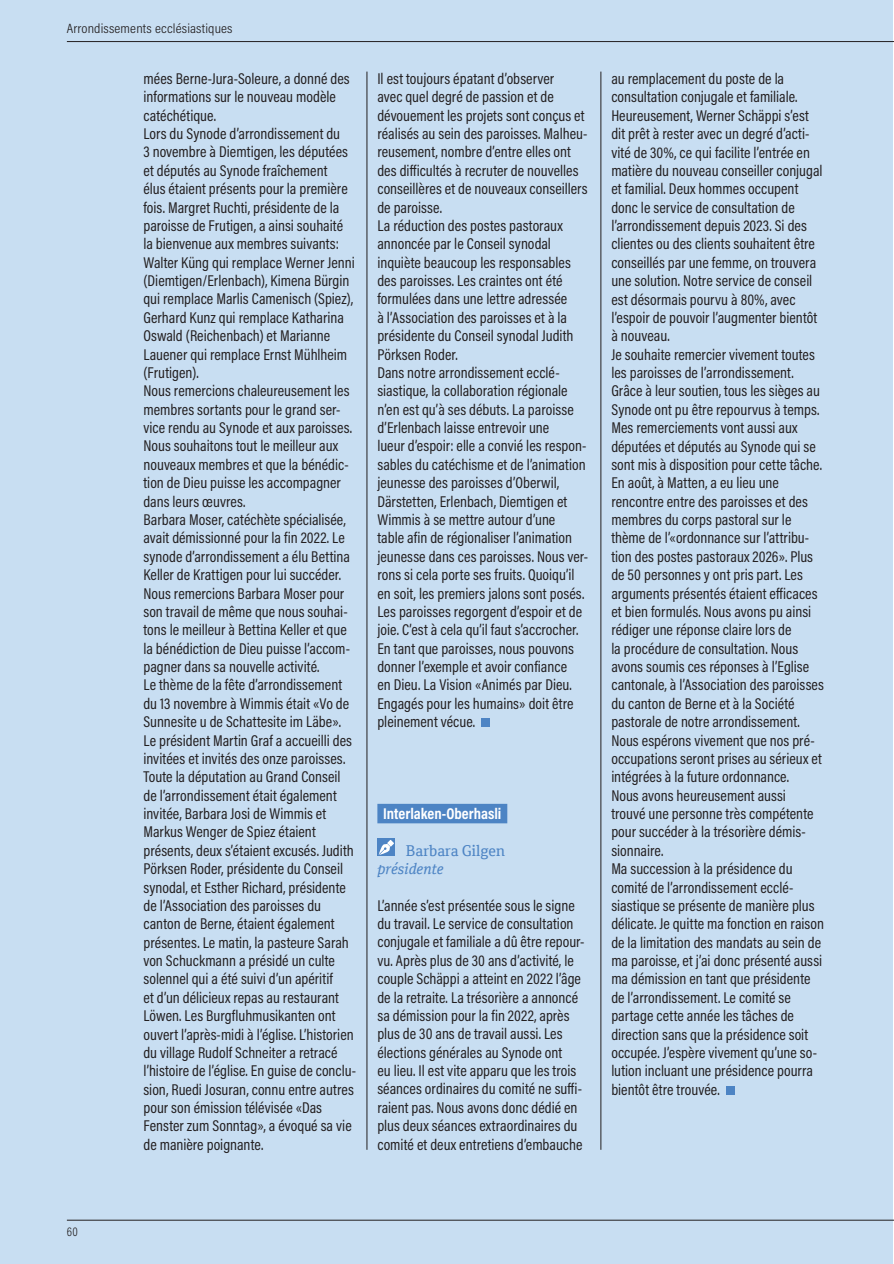
<style>
.page{position:relative;width:894px;height:1264px;background:#fff}
.page>*{position:absolute;margin:0;border:0;box-sizing:border-box;transform-origin:0 0}
.t1{font:15.75px/18.3px "Acumin Pro Cond";color:#231f20}
.t2{font:700 15.75px "Acumin Pro Cond";color:#fff}
.t3{font:15px "Cordale";color:#4d84c4}
.t4{font:italic 15px "Cordale";letter-spacing:-.01em;color:#4d84c4}
.t5{font:300 13.5px "Acumin Pro Cond";letter-spacing:.01em;color:#231f20;scale:1.1 1}
.t6{font:300 12.75px "Acumin Pro Cond";color:#231f20}
</style>
<div class="page">
<div style="left:0;top:0;width:892px;height:1263px;background:#c8def2"></div>
<hr style="left:67px;top:1219px;width:827px;height:1px;background:#231f20">
<hr style="left:67px;top:41px;width:827px;height:1px;background:#231f20">
<div style="left:377px;top:803px;width:130px;height:20px;background:#4d84c4"></div>
<div style="left:481px;top:718px;width:9px;height:8px;background:#4d84c4"></div>
<div style="left:377px;top:838px;width:17px;height:17px;background:#4d84c4"></div>
<svg style="left:378px;top:844px;width:12px;height:11px"></svg>
<svg style="left:387px;top:839px;width:7px;height:7px"></svg>
<div style="left:726px;top:1085px;width:8px;height:9px;background:#4d84c4"></div>
<hr style="left:367px;top:72px;width:1px;height:1077px;background:#231f20">
<hr style="left:600px;top:72px;width:1px;height:1077px;background:#231f20">
<p class="t5" style="left:67px;top:20px;width:152px">Arrondissements ecclésiastiques</p>
<p class="t1" style="left:143px;top:69px;width:208px">mées Berne-Jura-Soleure, a donné des informations sur le nouveau modèle catéchétique.</p>
<p class="t1" style="left:143px;top:124px;width:213px">Lors du Synode d’arrondissement du<br>3 novembre à Diemtigen, les députées et députés au Synode fraîchement<br>élus étaient présents pour la première fois. Margret Ruchti, présidente de la paroisse de Frutigen, a ainsi souhaité la bienvenue aux membres suivants:<br>Walter Küng qui remplace Werner Jenni (Diemtigen/Erlenbach), Kimena Bürgin qui remplace Marlis Camenisch (Spiez), Gerhard Kunz qui remplace Katharina Oswald (Reichenbach) et Marianne Lauener qui remplace Ernst Mühlheim (Frutigen).</p>
<p class="t1" style="left:143px;top:381px;width:210px">Nous remercions chaleureusement les membres sortants pour le grand ser&shy;vice rendu au Synode et aux paroisses.<br>Nous souhaitons tout le meilleur aux nouveaux membres et que la bénédic&shy;tion de Dieu puisse les accompagner dans leurs œuvres.</p>
<p class="t1" style="left:143px;top:510px;width:208px">Barbara Moser, catéchète spécialisée, avait démissionné pour la fin 2022. Le synode d’arrondissement a élu Bettina Keller de Krattigen pour lui succéder.<br>Nous remercions Barbara Moser pour son travail de même que nous souhai&shy;tons le meilleur à Bettina Keller et que la bénédiction de Dieu puisse l’accom&shy;pagner dans sa nouvelle activité.</p>
<p class="t1" style="left:143px;top:675px;width:214px">Le thème de la fête d’arrondissement du 13 novembre à Wimmis était «Vo de Sunnesite u de Schattesite im Läbe».<br>Le président Martin Graf a accueilli des invitées et invités des onze paroisses.<br>Toute la députation au Grand Conseil de l’arrondissement était également invitée, Barbara Josi de Wimmis et Markus Wenger de Spiez étaient présents, deux s’étaient excusés. Judith Pörksen Roder, présidente du Conseil synodal, et Esther Richard, présidente de l’Association des paroisses du canton de Berne, étaient également présentes. Le matin, la pasteure Sarah von Schuckmann a présidé un culte solennel qui a été suivi d’un apéritif<br>et d’un délicieux repas au restaurant Löwen. Les Burgfluhmusikanten ont ouvert l’après-midi à l’église. L’historien du village Rudolf Schneiter a retracé l’histoire de l’église. En guise de conclu&shy;sion, Ruedi Josuran, connu entre autres pour son émission télévisée «Das Fenster zum Sonntag», a évoqué sa vie de manière poignante.</p>
<p class="t1" style="left:377px;top:69px;width:212px">Il est toujours épatant d’observer<br>avec quel degré de passion et de dévouement les projets sont conçus et réalisés au sein des paroisses. Malheu&shy;reusement, nombre d’entre elles ont des difficultés à recruter de nouvelles conseillères et de nouveaux conseillers de paroisse.</p>
<p class="t1" style="left:377px;top:216px;width:198px">La réduction des postes pastoraux annoncée par le Conseil synodal inquiète beaucoup les responsables des paroisses. Les craintes ont été formulées dans une lettre adressée à l’Association des paroisses et à la présidente du Conseil synodal Judith<br>Pörksen Roder.</p>
<p class="t1" style="left:377px;top:363px;width:198px">Dans notre arrondissement ecclé&shy;siastique, la collaboration régionale n’en est qu’à ses débuts. La paroisse d’Erlenbach laisse entrevoir une</p>
<p class="t1" style="left:377px;top:436px;width:212px">lueur d’espoir: elle a convié les respon&shy;sables du catéchisme et de l’animation jeunesse des paroisses d’Oberwil, Därstetten, Erlenbach, Diemtigen et Wimmis à se mettre autour d’une<br>table afin de régionaliser l’animation jeunesse dans ces paroisses. Nous ver&shy;rons si cela porte ses fruits. Quoiqu’il en soit, les premiers jalons sont posés.</p>
<p class="t1" style="left:377px;top:602px;width:206px">Les paroisses regorgent d’espoir et de joie. C’est à cela qu’il faut s’accrocher.<br>En tant que paroisses, nous pouvons donner l’exemple et avoir confiance en Dieu. La Vision «Animés par Dieu.<br>Engagés pour les humains» doit être pleinement vécue.</p>
<p class="t2" style="left:383px;top:802px;width:120px">Interlaken-Oberhasli</p>
<p class="t3" style="left:406px;top:842px;width:101px">Barbara Gilgen</p>
<p class="t4" style="left:377px;top:860px;width:68px">présidente</p>
<p class="t1" style="left:377px;top:895px;width:208px">L’année s’est présentée sous le signe du travail. Le service de consultation conjugale et familiale a dû être repour&shy;vu. Après plus de 30 ans d’activité, le couple Schäppi a atteint en 2022 l’âge de la retraite. La trésorière a annoncé sa démission pour la fin 2022, après plus de 30 ans de travail aussi. Les élections générales au Synode ont<br>eu lieu. Il est vite apparu que les trois séances ordinaires du comité ne suffi&shy;raient pas. Nous avons donc dédié en plus deux séances extraordinaires du comité et deux entretiens d’embauche</p>
<p class="t1" style="left:611px;top:69px;width:188px">au remplacement du poste de la consultation conjugale et familiale.</p>
<p class="t1" style="left:611px;top:106px;width:213px">Heureusement, Werner Schäppi s’est dit prêt à rester avec un degré d’acti&shy;vité de 30%, ce qui facilite l’entrée en matière du nouveau conseiller conjugal et familial. Deux hommes occupent donc le service de consultation de l’arrondissement depuis 2023. Si des clientes ou des clients souhaitent être conseillés par une femme, on trouvera une solution. Notre service de conseil est désormais pourvu à 80%, avec l’espoir de pouvoir l’augmenter bientôt à nouveau.</p>
<p class="t1" style="left:611px;top:345px;width:212px">Je souhaite remercier vivement toutes les paroisses de l’arrondissement.<br>Grâce à leur soutien, tous les sièges au Synode ont pu être repourvus à temps.<br>Mes remerciements vont aussi aux députées et députés au Synode qui se sont mis à disposition pour cette tâche.</p>
<p class="t1" style="left:611px;top:473px;width:214px">En août, à Matten, a eu lieu une rencontre entre des paroisses et des membres du corps pastoral sur le thème de l’«ordonnance sur l’attribu&shy;tion des postes pastoraux 2026». Plus de 50 personnes y ont pris part. Les arguments présentés étaient efficaces et bien formulés. Nous avons pu ainsi rédiger une réponse claire lors de<br>la procédure de consultation. Nous avons soumis ces réponses à l’Eglise cantonale, à l’Association des paroisses du canton de Berne et à la Société pastorale de notre arrondissement.<br>Nous espérons vivement que nos pré&shy;occupations seront prises au sérieux et intégrées à la future ordonnance.</p>
<p class="t1" style="left:611px;top:785px;width:176px">Nous avons heureusement aussi</p>
<p class="t1" style="left:611px;top:804px;width:204px">trouvé une personne très compétente pour succéder à la trésorière démis&shy;sionnaire.</p>
<p class="t1" style="left:611px;top:859px;width:214px">Ma succession à la présidence du comité de l’arrondissement ecclé&shy;siastique se présente de manière plus délicate. Je quitte ma fonction en raison de la limitation des mandats au sein de ma paroisse, et j’ai donc présenté aussi ma démission en tant que présidente de l’arrondissement. Le comité se partage cette année les tâches de direction sans que la présidence soit occupée. J’espère vivement qu’une so&shy;lution incluant une présidence pourra bientôt être trouvée.</p>
<p class="t6" style="left:67px;top:1222px;width:13px">60</p>
</div>
